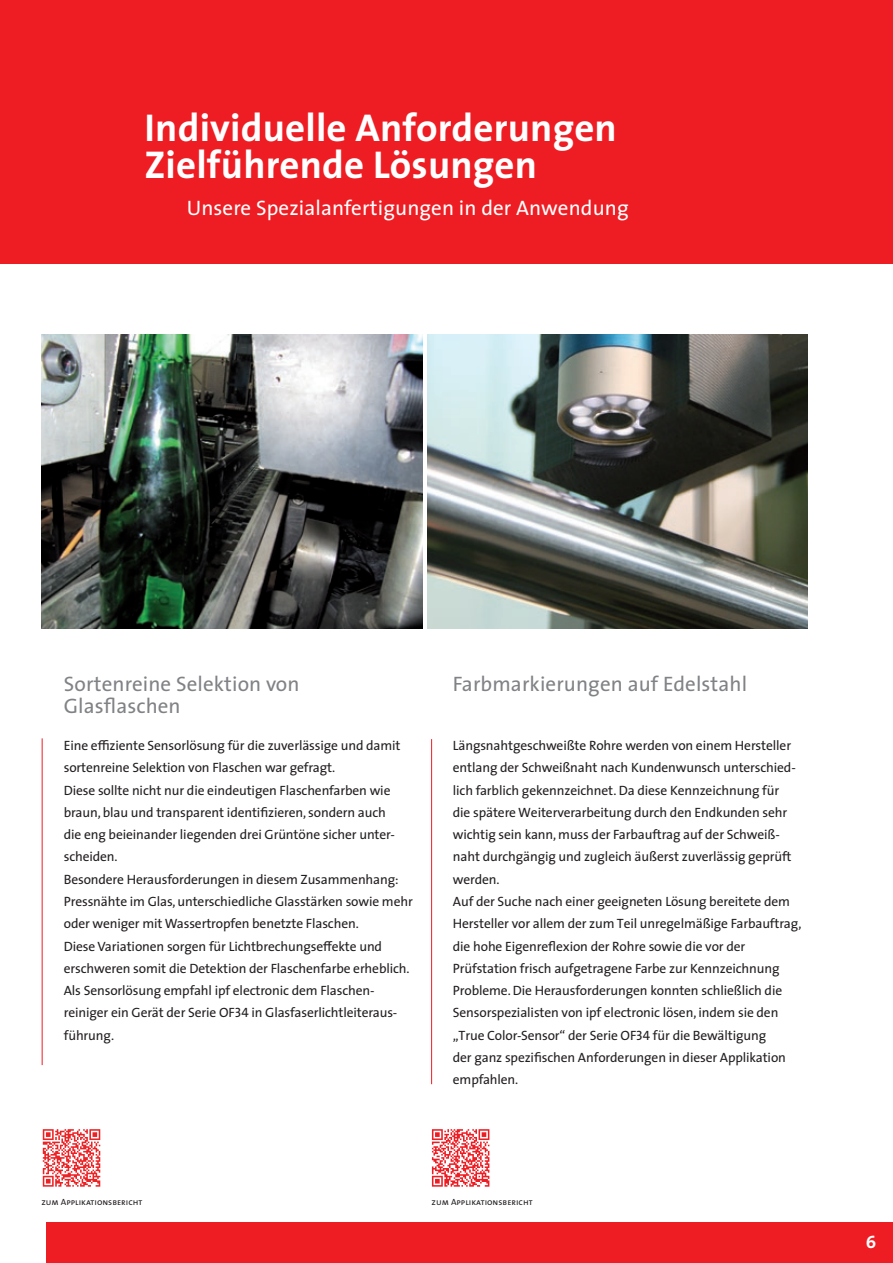
<style>
.page{position:relative;width:893px;height:1263px;background:#fff}
.page>*{position:absolute;margin:0;border:0;box-sizing:border-box;transform-origin:0 0}
.t1{font:700 39px/37.2px "The Sans";letter-spacing:.005em;color:#fff}
.t2{font:21px/22.4px "The Sans";letter-spacing:.005em;color:#808285}
.t3{font:21px "The Sans";letter-spacing:.005em;color:#fff}
.t4{font:18px "The Sans Bold Caps";color:#fff}
.t5{font:13.5px/22.2px "The Sans";letter-spacing:-.01em;color:#231f20}
.t6{font:9px "The Sans Caps";color:#231f20}
.s1{font-family:"The Sans Caps"}
</style>
<div class="page">
<img style="left:41px;top:334px;width:381px;height:294px">
<img style="left:427px;top:334px;width:381px;height:294px">
<div style="left:0;top:0;width:893px;height:263px;background:#ee1d23"></div>
<div style="left:47px;top:1222px;width:846px;height:41px;background:#ee1d23"></div>
<hr style="left:42px;top:738px;width:1px;height:327px;background:#ee1d23">
<hr style="left:431px;top:739px;width:1px;height:345px;background:#ee1d23">
<svg style="left:42px;top:1129px;width:59px;height:58px"></svg>
<svg style="left:43px;top:1129px;width:57px;height:58px"></svg>
<svg style="left:431px;top:1129px;width:59px;height:58px"></svg>
<svg style="left:432px;top:1129px;width:57px;height:58px"></svg>
<h1 class="t1" style="left:145px;top:108px;width:474px">Individuelle Anforderungen<br>Zielführende Lösungen</h1>
<h2 class="t3" style="left:187px;top:191px;width:443px">Unsere Spezialanfertigungen in der Anwendung</h2>
<h2 class="t2" style="left:64px;top:672px;width:237px">Sortenreine Selektion von<br>Glasflaschen</h2>
<p class="t5" style="left:64px;top:734px;width:351px">Eine effiziente Sensorlösung für die zuverlässige und damit sortenreine Selektion von Flaschen war gefragt.<br>Diese sollte nicht nur die eindeutigen Flaschenfarben wie braun, blau und transparent identifizieren, sondern auch<br>die eng beieinander liegenden drei Grüntöne sicher unter&shy;scheiden.<br>Besondere Herausforderungen in diesem Zusammenhang:<br>Pressnähte im Glas, unterschiedliche Glasstärken sowie mehr oder weniger mit Wassertropfen benetzte Flaschen.<br>Diese Variationen sorgen für Lichtbrechungseffekte und erschweren somit die Detektion der Flaschenfarbe erheblich.<br>Als Sensorlösung empfahl ipf electronic dem Flaschen&shy;reiniger ein Gerät der Serie OF<span class="s1">34</span> in Glasfaserlichtleiteraus&shy;führung.</p>
<h2 class="t2" style="left:453px;top:672px;width:296px">Farbmarkierungen auf Edelstahl</h2>
<p class="t5" style="left:453px;top:734px;width:350px">Längsnahtgeschweißte Rohre werden von einem Hersteller entlang der Schweißnaht nach Kundenwunsch unterschied&shy;lich farblich gekennzeichnet. Da diese Kennzeichnung für<br>die spätere Weiterverarbeitung durch den Endkunden sehr wichtig sein kann, muss der Farbauftrag auf der Schweiß&shy;naht durchgängig und zugleich äußerst zuverlässig geprüft werden.<br>Auf der Suche nach einer geeigneten Lösung bereitete dem Hersteller vor allem der zum Teil unregelmäßige Farbauftrag, die hohe Eigenreflexion der Rohre sowie die vor der Prüfstation frisch aufgetragene Farbe zur Kennzeichnung Probleme. Die Herausforderungen konnten schließlich die Sensorspezialisten von ipf electronic lösen, indem sie den „True Color-Sensor“ der Serie OF<span class="s1">34</span> für die Bewältigung<br>der ganz spezifischen Anforderungen in dieser Applikation empfahlen.</p>
<p class="t6" style="left:41px;top:1195px;width:102px">zum Applikationsbericht</p>
<p class="t6" style="left:432px;top:1195px;width:102px">zum Applikationsbericht</p>
<h3 class="t4" style="left:866px;top:1226px;width:12px">6</h3>
</div>
